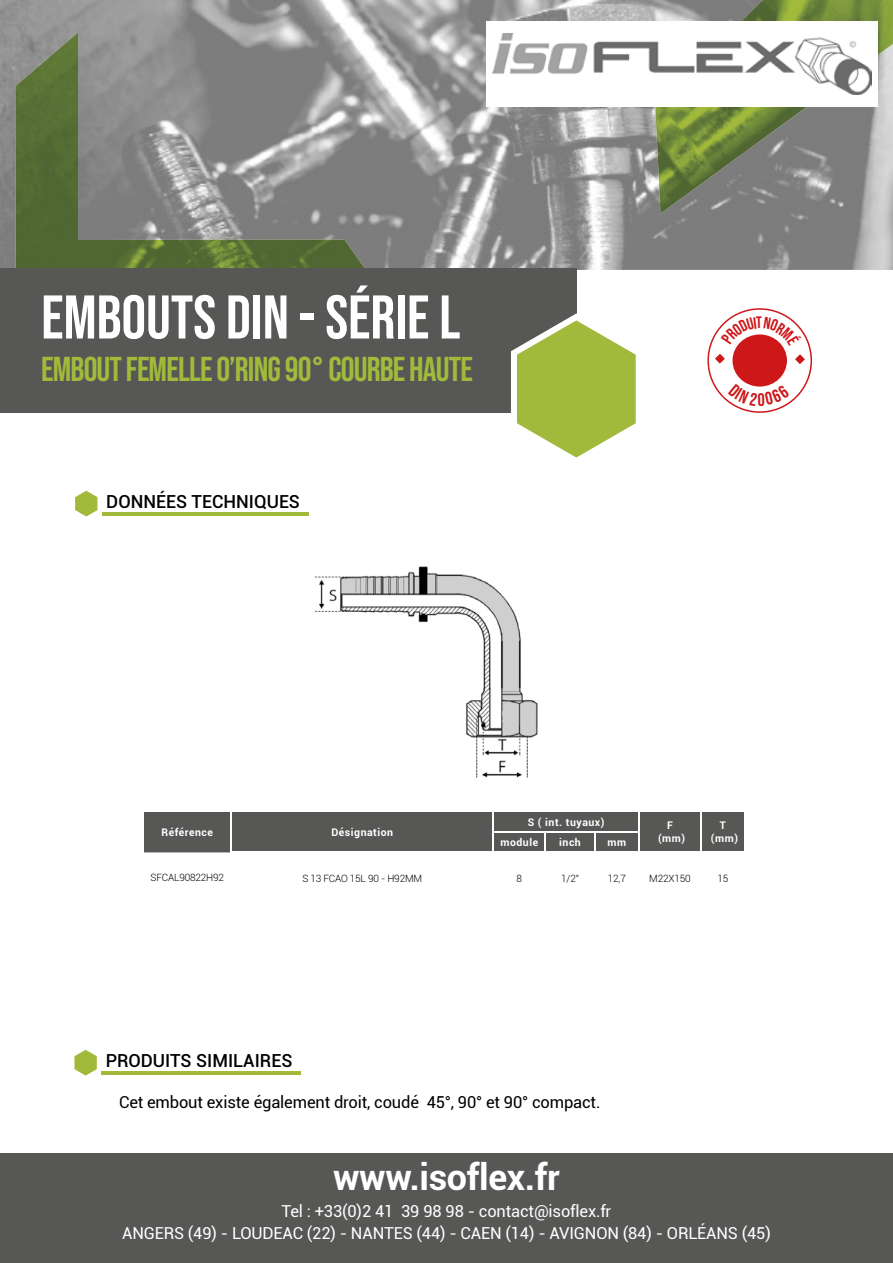
<style>
.page{position:relative;width:893px;height:1263px;background:#fff}
.page>*{position:absolute;margin:0;border:0;box-sizing:border-box;transform-origin:0 0}
.t1{font:61.5px "Bebas Neue";color:#fff}
.t2{font:700 36px "Roboto";letter-spacing:-.01em;color:#fff}
.t3{font:34.5px "Bebas Neue";letter-spacing:-.025em;color:#a2ba3b}
.t4{font:500 18px "Roboto";color:#000}
.t5{font:16.5px/22px "Roboto";letter-spacing:-.01em;color:#fff;text-align:center}
.t6{font:16.5px "Roboto";letter-spacing:-.01em;color:#000}
.t7{font:700 10.5px/12.6px "Roboto";letter-spacing:.05em;color:#fff;text-align:center}
.t8{font:300 10.05px "Roboto";letter-spacing:-.02em;color:#000}
</style>
<div class="page">
<img style="left:0;top:0;width:893px;height:270px">
<img style="left:15px;top:32px;width:351px;height:237px">
<div style="left:0;top:269px;width:576px;height:144px;background:#575756"></div>
<svg style="left:511px;top:313px;width:125px;height:145px"></svg>
<img style="left:655px;top:0;width:238px;height:214px">
<div style="left:486px;top:21px;width:392px;height:85px;background:#fff"></div>
<img style="left:492px;top:34px;width:380px;height:60px">
<div style="left:0;top:1153px;width:893px;height:110px;background:#575756"></div>
<svg style="left:74px;top:1049px;width:29px;height:27px"></svg>
<hr style="left:101px;top:1071px;width:200px;height:3px;background:#a2ba3b">
<svg style="left:75px;top:490px;width:28px;height:27px"></svg>
<hr style="left:102px;top:512px;width:206px;height:3px;background:#a2ba3b">
<div style="left:144px;top:812px;width:600px;height:40px;background:#575756"></div>
<hr style="left:700px;top:832px;width:2px;height:20px;background:#fff">
<img style="left:314px;top:566px;width:224px;height:212px">
<svg style="left:707px;top:308px;width:105px;height:105px"></svg>
<h1 class="t1" style="left:41px;top:282px;width:421px">EMBOUTS DIN - SÉRIE L</h1>
<h3 class="t3" style="left:41px;top:350px;width:433px">EMBOUT FEMELLE O’RING 90° COURBE HAUTE</h3>
<p class="t4" style="left:106px;top:489px;width:195px">DONNÉES TECHNIQUES</p>
<p class="t7" style="left:162px;top:825px;width:53px">Référence</p>
<p class="t7" style="left:331px;top:825px;width:63px">Désignation</p>
<p class="t7" style="left:528px;top:816px;width:78px">S ( int. tuyaux)</p>
<p class="t7" style="left:658px;top:819px;width:29px">F (mm)</p>
<p class="t7" style="left:720px;top:819px;width:8px">T</p>
<p class="t7" style="left:500px;top:836px;width:39px">module</p>
<p class="t7" style="left:711px;top:831px;width:29px">(mm)</p>
<p class="t7" style="left:559px;top:836px;width:23px">inch</p>
<p class="t7" style="left:607px;top:836px;width:20px">mm</p>
<p class="t8" style="left:151px;top:870px;width:75px">SFCAL90822H92</p>
<p class="t8" style="left:302px;top:871px;width:121px">S 13 FCAO 15L 90 - H92MM</p>
<p class="t8" style="left:517px;top:871px;width:7px">8</p>
<p class="t8" style="left:561px;top:871px;width:19px">1/2"</p>
<p class="t8" style="left:608px;top:871px;width:20px">12,7</p>
<p class="t8" style="left:649px;top:871px;width:43px">M22X150</p>
<p class="t8" style="left:717px;top:871px;width:12px">15</p>
<p class="t4" style="left:106px;top:1048px;width:188px">PRODUITS SIMILAIRES</p>
<p class="t6" style="left:119px;top:1091px;width:483px">Cet embout existe également droit, coudé 45°, 90° et 90° compact.</p>
<h2 class="t2" style="left:333px;top:1152px;width:228px">www.isoflex.fr</h2>
<p class="t5" style="left:122px;top:1199px;width:650px">Tel : +33(0)2 41 39 98 98 - contact@isoflex.fr<br>ANGERS (49) - LOUDEAC (22) - NANTES (44) - CAEN (14) - AVIGNON (84) - ORLÉANS (45)</p>
</div>
